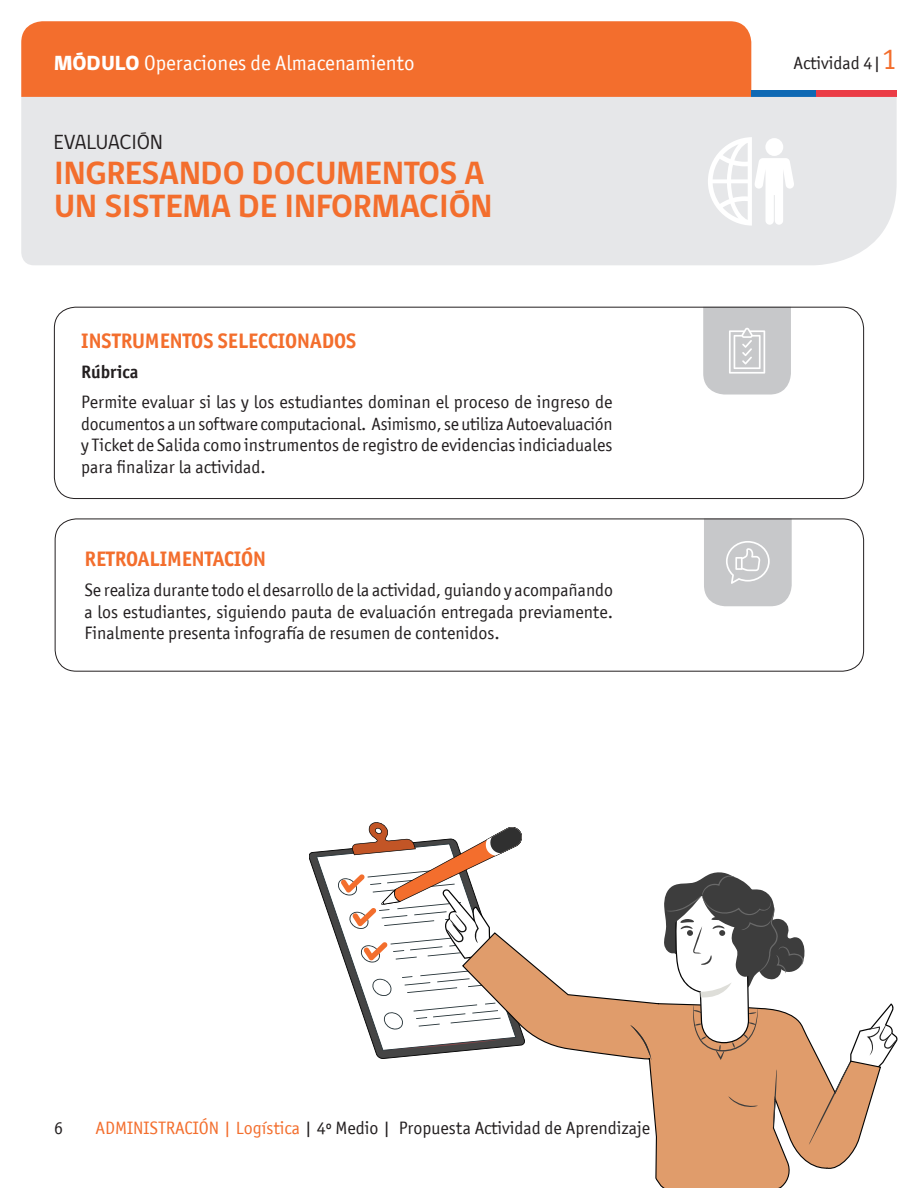
<style>
.page{position:relative;width:918px;height:1188px;background:#fff}
.page>*{position:absolute;margin:0;border:0;box-sizing:border-box;transform-origin:0 0}
.t1{font:700 33px/33px "gob CL";color:#f36e2d}
.t2{font:700 21px "Officina San ITC";color:#f36e2d}
.t3{font:21px "Officina San ITC";color:#fff}
.t4{font:21px "gob CL";color:#231f20}
.t5{font:18px/21.6px "Officina San ITC";color:#231f20;text-align:justify}
.t6{font:700 18px "Officina San ITC";color:#231f20}
.s1{font-family:"gob CL";font-weight:800}
.s2{font-size:30px;color:#f36e2d}
.s3{color:#f36e2d}
</style>
<div class="page">
<div style="left:21px;top:21px;width:730px;height:76px;background:#f36e2d"></div>
<div style="left:751px;top:90px;width:65px;height:7px;background:#0f69b4"></div>
<div style="left:816px;top:90px;width:81px;height:7px;background:#eb3c46"></div>
<svg style="left:310px;top:851px;width:151px;height:208px"></svg>
<svg style="left:461px;top:956px;width:396px;height:232px"></svg>
<svg style="left:630px;top:1025px;width:21px;height:35px"></svg>
<svg style="left:664px;top:872px;width:234px;height:273px"></svg>
<svg style="left:316px;top:822px;width:207px;height:229px"></svg>
<div style="left:21px;top:97px;width:876px;height:168px;background:#e6e7e9"></div>
<svg style="left:708px;top:137px;width:86px;height:89px"></svg>
<svg style="left:703px;top:309px;width:88px;height:86px;background:#cccdcf"></svg>
<div style="left:54px;top:307px;width:810px;height:192px;border:1px solid #231f20;border-radius:21px"></div>
<svg style="left:704px;top:521px;width:88px;height:85px;background:#cbccce"></svg>
<div style="left:55px;top:519px;width:809px;height:152px;border:1px solid #231f20;border-radius:21px"></div>
<p class="t3" style="left:54px;top:51px;width:362px"><span class="s1">MÓDULO</span> Operaciones de Almacenamiento</p>
<p class="t5" style="left:794px;top:52px;width:105px">Actividad 4|<span class="s2">1</span></p>
<p class="t4" style="left:54px;top:128px;width:110px">EVALUACIÓN</p>
<p class="t1" style="left:54px;top:158px;width:440px">INGRESANDO DOCUMENTOS A<br>UN SISTEMA DE INFORMACIÓN</p>
<p class="t2" style="left:81px;top:328px;width:277px">INSTRUMENTOS SELECCIONADOS</p>
<p class="t6" style="left:81px;top:361px;width:59px">Rúbrica</p>
<p class="t5" style="left:81px;top:391px;width:533px">Permite evaluar si las y los estudiantes dominan el proceso de ingreso de documentos a un software computacional. Asimismo, se utiliza Autoevaluación y Ticket de Salida como instrumentos de registro de evidencias indiciaduales para finalizar la actividad.</p>
<p class="t2" style="left:84px;top:546px;width:183px">RETROALIMENTACIÓN</p>
<p class="t5" style="left:84px;top:579px;width:530px">Se realiza durante todo el desarrollo de la actividad, guiando y acompañando a los estudiantes, siguiendo pauta de evaluación entregada previamente.<br>Finalmente presenta infografía de resumen de contenidos.</p>
<p class="t5" style="left:54px;top:1117px;width:10px">6</p>
<p class="t5" style="left:95px;top:1117px;width:556px"><span class="s3">ADMINISTRACIÓN | Logística</span> | 4º Medio | Propuesta Actividad de Aprendizaje</p>
</div>
